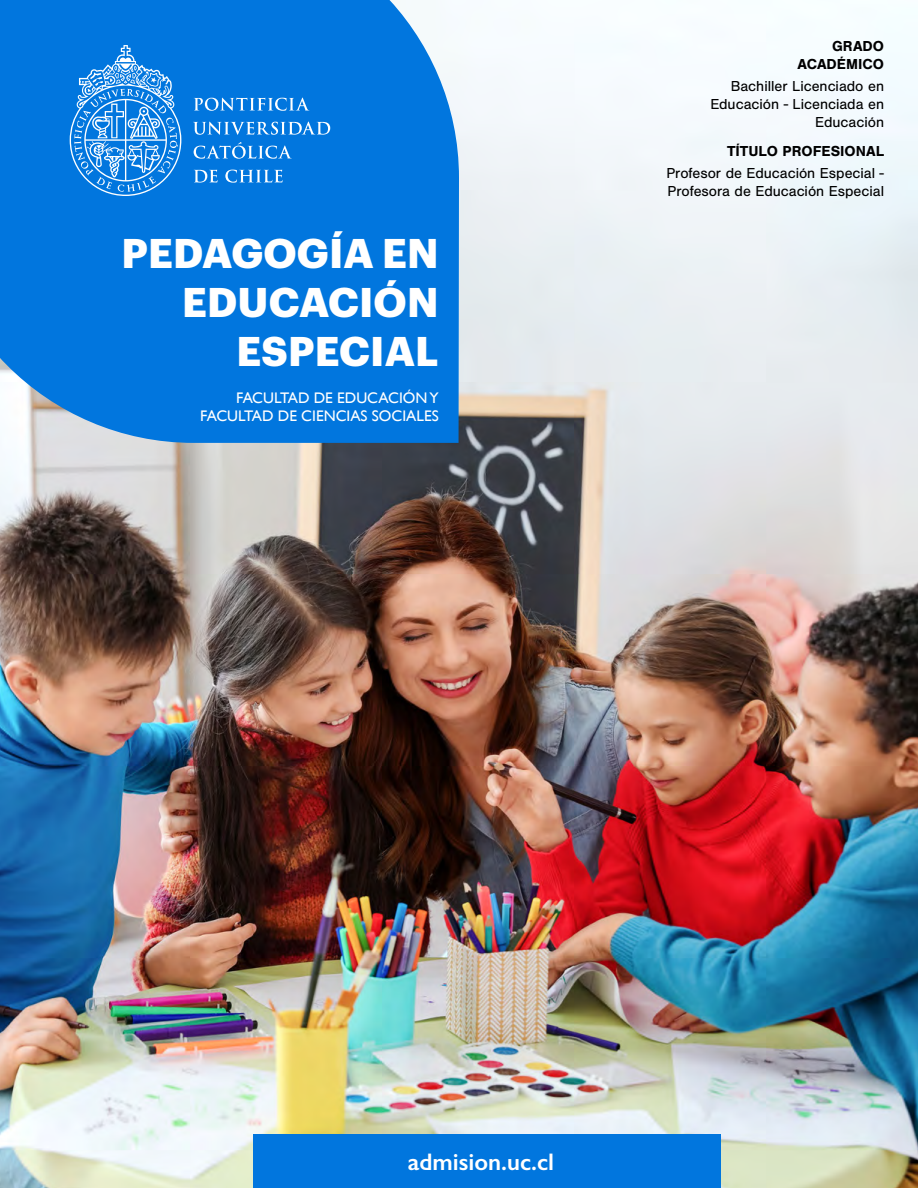
<style>
.page{position:relative;width:918px;height:1188px;background:#fff}
.page>*{position:absolute;margin:0;border:0;box-sizing:border-box;transform-origin:0 0}
.t1{font:700 40.65px/48.8px "Graphik";letter-spacing:.005em;color:#fff;text-align:right}
.t2{font:600 24px "Gill Sans";color:#fff}
.t3{font:15.3px/18.5px "Gill Sans";color:#fff;text-align:right}
.t4{font:15px/18px "Nimbus San";color:#000;text-align:right}
.t5{font:700 15px/18px "Nimbus San";color:#000;text-align:right}
</style>
<div class="page">
<img style="left:0;top:25px;width:918px;height:1163px">
<div style="left:0;top:0;width:459px;height:443px;background:#0176de"></div>
<div style="left:253px;top:1134px;width:468px;height:54px;background:#0176de"></div>
<svg style="left:194px;top:98px;width:115px;height:13px"></svg>
<svg style="left:193px;top:122px;width:137px;height:13px;background:#489ce7"></svg>
<svg style="left:194px;top:142px;width:98px;height:17px;background:#3391e4"></svg>
<svg style="left:194px;top:170px;width:24px;height:13px"></svg>
<svg style="left:225px;top:170px;width:58px;height:13px"></svg>
<svg style="left:70px;top:45px;width:112px;height:151px;background:#3793e4"></svg>
<h1 class="t1" style="left:122px;top:226px;width:319px">PEDAGOGÍA EN<br>EDUCACIÓN<br>ESPECIAL</h1>
<p class="t3" style="left:200px;top:388px;width:240px">FACULTAD DE EDUCACIÓN Y<br>FACULTAD DE CIENCIAS SOCIALES</p>
<p class="t5" style="left:798px;top:37px;width:88px">GRADO<br>ACADÉMICO</p>
<p class="t4" style="left:710px;top:77px;width:175px">Bachiller Licenciado en<br>Educación - Licenciada en<br>Educación</p>
<p class="t5" style="left:727px;top:142px;width:159px">TÍTULO PROFESIONAL</p>
<p class="t4" style="left:666px;top:164px;width:219px;text-align:left">Profesor de Educación Especial -<br>Profesora de Educación Especial</p>
<h2 class="t2" style="left:408px;top:1147px;width:148px">admision.uc.cl</h2>
</div>
